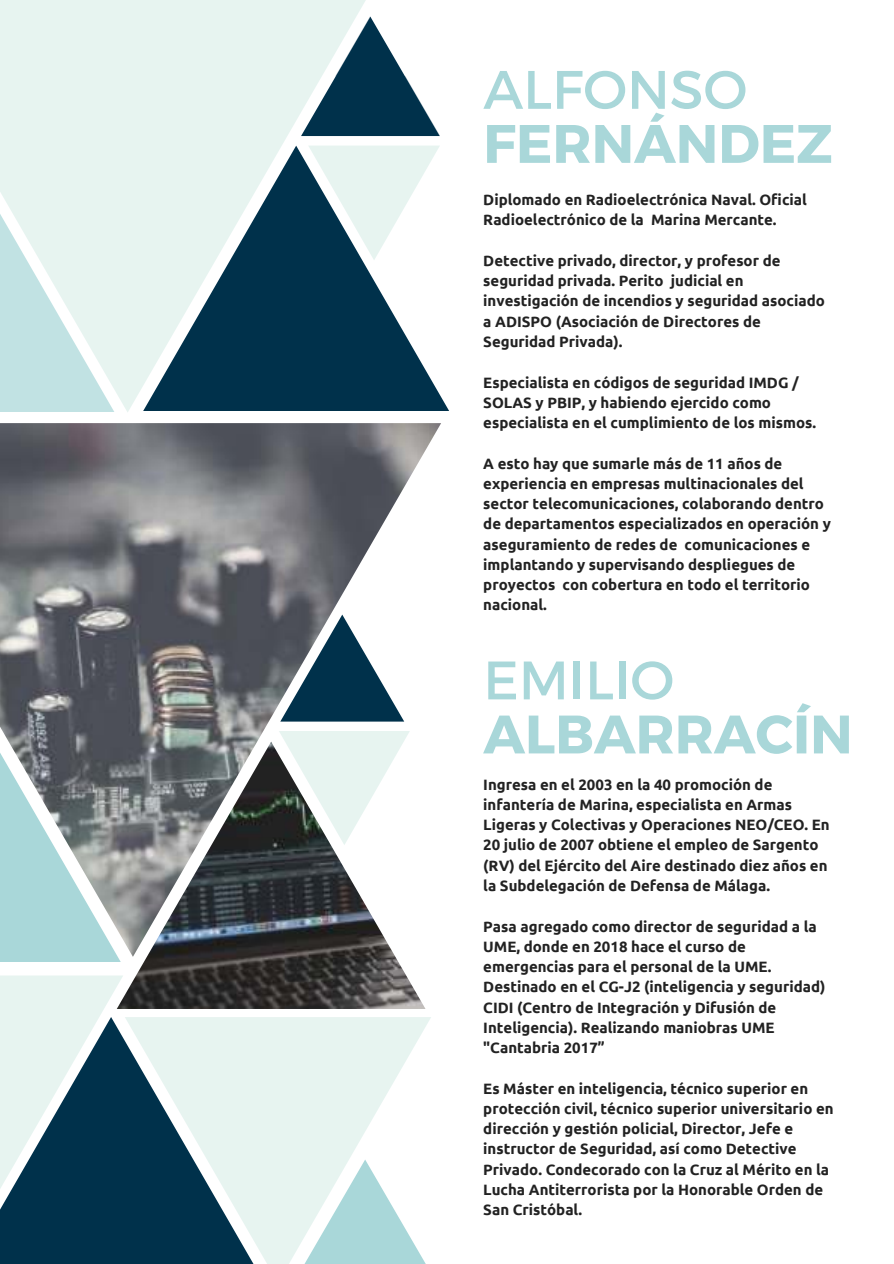
<style>
.page{position:relative;width:894px;height:1264px;background:#fff}
.page>*{position:absolute;margin:0;border:0;box-sizing:border-box;transform-origin:0 0}
.t1{font:700 54px "Montserrat";color:#a9d7d9}
.t2{font:54px "Montserrat";color:#a9d7d9}
.t3{font:700 15px/20.2px "Ubuntu";color:#222}
</style>
<div class="page">
<svg style="left:0;top:975px;width:123px;height:42px;background:#e8f4f0"></svg>
<svg style="left:0;top:1017px;width:125px;height:246px;background:#537686"></svg>
<img style="left:0;top:423px;width:441px;height:318px">
<svg style="left:0;top:697px;width:121px;height:264px;background:#93a8aa"></svg>
<div style="left:0;top:0;width:380px;height:412px;background:#e7f4f0"></div>
<svg style="left:143px;top:146px;width:306px;height:264px;fill:#00314b"></svg>
<svg style="left:125px;top:1017px;width:306px;height:246px;background:#b4c7cb"></svg>
<img style="left:117px;top:741px;width:308px;height:267px">
<svg style="left:0;top:146px;width:114px;height:265px;background:#daeeec"></svg>
<svg style="left:308px;top:146px;width:132px;height:114px"></svg>
<svg style="left:301px;top:17px;width:138px;height:119px"></svg>
<svg style="left:278px;top:731px;width:132px;height:114px"></svg>
<svg style="left:296px;top:1159px;width:135px;height:104px"></svg>
<svg style="left:280px;top:614px;width:124px;height:107px"></svg>
<h1 class="t2" style="left:483px;top:56px;width:265px">ALFONSO</h1>
<h1 class="t1" style="left:483px;top:110px;width:351px">FERNÁNDEZ</h1>
<p class="t3" style="left:483px;top:189px;width:325px">Diplomado en Radioelectrónica Naval. Oficial<br>Radioelectrónico de la Marina Mercante.</p>
<p class="t3" style="left:483px;top:250px;width:343px">Detective privado, director, y profesor de seguridad privada. Perito judicial en investigación de incendios y seguridad asociado a ADISPO (Asociación de Directores de Seguridad Privada).</p>
<p class="t3" style="left:483px;top:372px;width:334px">Especialista en códigos de seguridad IMDG /<br>SOLAS y PBIP, y habiendo ejercido como especialista en el cumplimiento de los mismos.</p>
<p class="t3" style="left:483px;top:453px;width:349px">A esto hay que sumarle más de 11 años de experiencia en empresas multinacionales del sector telecomunicaciones, colaborando dentro de departamentos especializados en operación y aseguramiento de redes de comunicaciones e implantando y supervisando despliegues de proyectos con cobertura en todo el territorio nacional.</p>
<h1 class="t2" style="left:483px;top:647px;width:192px">EMILIO</h1>
<h1 class="t1" style="left:483px;top:700px;width:371px">ALBARRACÍN</h1>
<p class="t3" style="left:483px;top:774px;width:348px">Ingresa en el 2003 en la 40 promoción de infantería de Marina, especialista en Armas Ligeras y Colectivas y Operaciones NEO/CEO. En 20 julio de 2007 obtiene el empleo de Sargento (RV) del Ejército del Aire destinado diez años en la Subdelegación de Defensa de Málaga.</p>
<p class="t3" style="left:483px;top:915px;width:343px">Pasa agregado como director de seguridad a la UME, donde en 2018 hace el curso de emergencias para el personal de la UME.<br>Destinado en el CG-J2 (inteligencia y seguridad)<br>CIDI (Centro de Integración y Difusión de Inteligencia). Realizando maniobras UME "Cantabria 2017”</p>
<p class="t3" style="left:483px;top:1077px;width:352px">Es Máster en inteligencia, técnico superior en protección civil, técnico superior universitario en dirección y gestión policial, Director, Jefe e instructor de Seguridad, así como Detective Privado. Condecorado con la Cruz al Mérito en la Lucha Antiterrorista por la Honorable Orden de San Cristóbal.</p>
</div>
